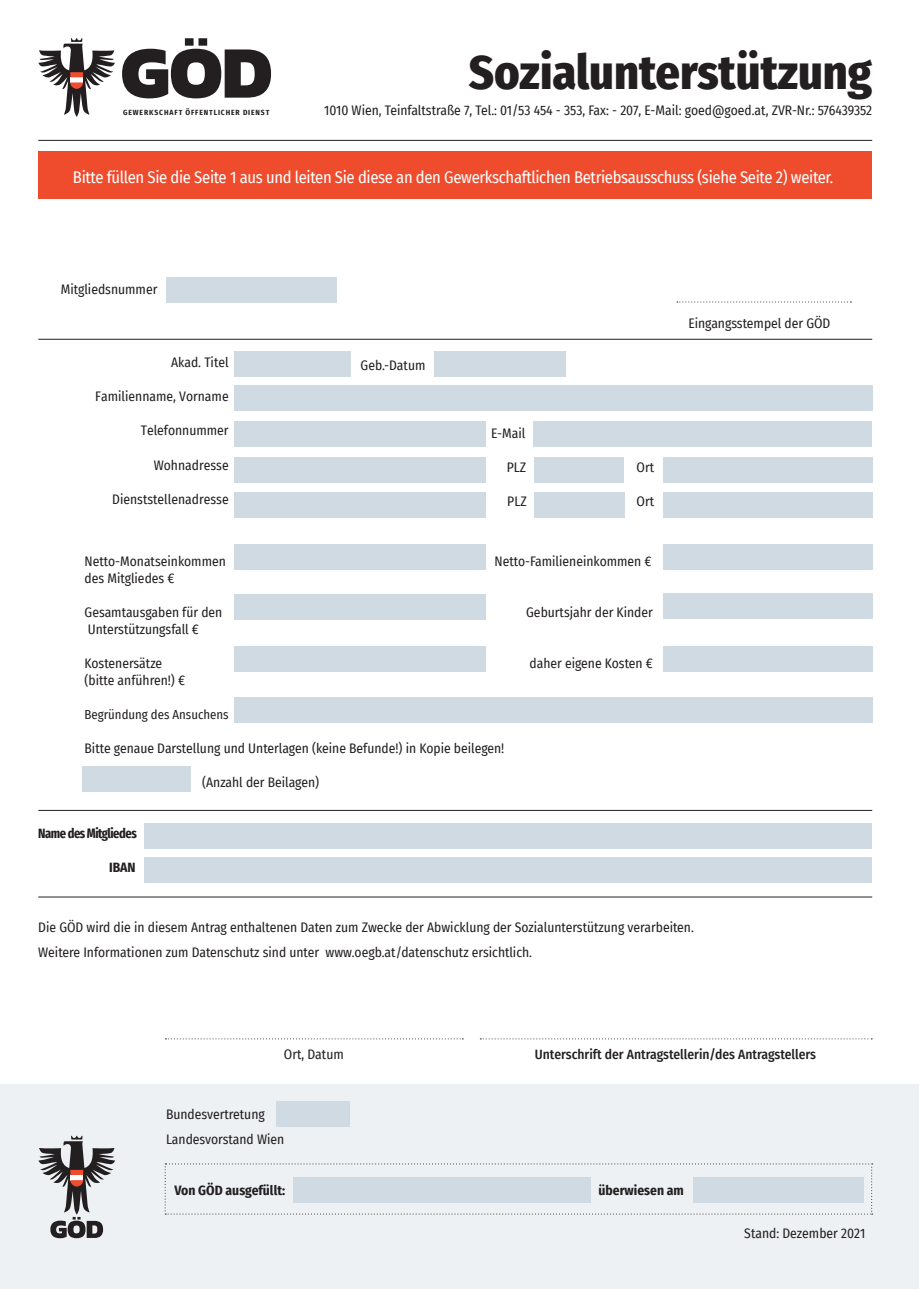
<style>
.page{position:relative;width:919px;height:1289px;background:#fff}
.page>*{position:absolute;margin:0;border:0;box-sizing:border-box;transform-origin:0 0}
.t1{font:800 48px "Fira Sans Condensed";color:#231f20}
.t2{font:16.5px "Fira Sans Condensed";letter-spacing:-.02em;color:#fff}
.t3{font:13.5px/25.5px "Fira Sans Condensed";color:#231f20}
.t4{font:500 13.5px "Fira Sans Condensed";color:#231f20}
.t5{font:700 13.5px "Fira Sans Condensed";color:#231f20}
.t6{font:700 extra-condensed 13.5px "Fira Sans";letter-spacing:-.035em;color:#231f20}
.t7{font:12.75px "Fira Sans Condensed";color:#231f20}
.t8{font:700 7.5px "Fira Sans Condensed";letter-spacing:.115em;color:#231f20}
</style>
<div class="page">
<div style="left:0;top:1084px;width:918px;height:204px;background:#edf1f3"></div>
<div style="left:234px;top:421px;width:252px;height:25px;background:#d0dae2"></div>
<div style="left:533px;top:421px;width:339px;height:25px;background:#d0dae2"></div>
<div style="left:82px;top:765px;width:109px;height:26px;background:#d0dae2"></div>
<svg style="left:480px;top:1038px;width:392px;height:1px"></svg>
<svg style="left:165px;top:1038px;width:298px;height:1px"></svg>
<hr style="left:38px;top:140px;width:834px;height:1px;background:#231f20">
<hr style="left:38px;top:810px;width:834px;height:1px;background:#231f20">
<hr style="left:38px;top:896px;width:834px;height:1px;background:#231f20">
<div style="left:234px;top:351px;width:116px;height:25px;background:#d0dae2"></div>
<div style="left:534px;top:457px;width:90px;height:26px;background:#d0dae2"></div>
<div style="left:662px;top:457px;width:210px;height:26px;background:#d0dae2"></div>
<div style="left:434px;top:351px;width:132px;height:25px;background:#d0dae2"></div>
<div style="left:234px;top:385px;width:638px;height:25px;background:#d0dae2"></div>
<div style="left:144px;top:857px;width:728px;height:25px;background:#d0dae2"></div>
<div style="left:144px;top:823px;width:728px;height:25px;background:#d0dae2"></div>
<div style="left:234px;top:457px;width:252px;height:26px;background:#d0dae2"></div>
<svg style="left:38px;top:38px;width:77px;height:79px"></svg>
<svg style="left:122px;top:38px;width:149px;height:60px"></svg>
<svg style="left:38px;top:1135px;width:77px;height:103px"></svg>
<div style="left:38px;top:151px;width:834px;height:48px;background:#ef4c2e"></div>
<div style="left:166px;top:277px;width:170px;height:26px;background:#d0dae2"></div>
<svg style="left:677px;top:301px;width:174px;height:1px"></svg>
<hr style="left:38px;top:339px;width:834px;height:1px;background:#231f20">
<div style="left:234px;top:492px;width:252px;height:26px;background:#d0dae2"></div>
<div style="left:534px;top:492px;width:90px;height:26px;background:#d0dae2"></div>
<div style="left:662px;top:492px;width:210px;height:26px;background:#d0dae2"></div>
<div style="left:234px;top:544px;width:252px;height:26px;background:#d0dae2"></div>
<div style="left:234px;top:646px;width:252px;height:26px;background:#d0dae2"></div>
<div style="left:662px;top:544px;width:210px;height:26px;background:#d0dae2"></div>
<div style="left:234px;top:697px;width:638px;height:26px;background:#d0dae2"></div>
<div style="left:662px;top:646px;width:210px;height:26px;background:#d0dae2"></div>
<svg style="left:165px;top:1163px;width:707px;height:51px"></svg>
<div style="left:276px;top:1101px;width:74px;height:26px;background:#d0dae2"></div>
<div style="left:234px;top:594px;width:252px;height:26px;background:#d0dae2"></div>
<div style="left:662px;top:593px;width:210px;height:26px;background:#d0dae2"></div>
<p class="t8" style="left:123px;top:106px;width:148px">GEWERKSCHAFT ÖFFENTLICHER DIENST</p>
<p class="t1" style="left:469px;top:31px;width:405px">Sozialunterstützung</p>
<p class="t3" style="left:324px;top:97px;width:549px">1010 Wien, Teinfaltstraße 7, Tel.: 01/53 454 - 353, Fax: - 207, E-Mail: goed@goed.at, ZVR-Nr.: 576439352</p>
<p class="t2" style="left:73px;top:165px;width:761px">Bitte füllen Sie die Seite 1 aus und leiten Sie diese an den Gewerkschaftlichen Betriebsausschuss (siehe Seite 2) weiter.</p>
<p class="t3" style="left:61px;top:276px;width:98px">Mitgliedsnummer</p>
<p class="t3" style="left:171px;top:349px;width:59px">Akad. Titel</p>
<p class="t3" style="left:95px;top:383px;width:135px">Familienname, Vorname</p>
<p class="t3" style="left:141px;top:417px;width:89px">Telefonnummer</p>
<p class="t3" style="left:154px;top:451px;width:76px">Wohnadresse</p>
<p class="t3" style="left:112px;top:485px;width:118px">Dienststellenadresse</p>
<p class="t3" style="left:507px;top:488px;width:21px">PLZ</p>
<p class="t3" style="left:636px;top:488px;width:19px">Ort</p>
<p class="t3" style="left:360px;top:352px;width:66px">Geb.-Datum</p>
<p class="t3" style="left:491px;top:420px;width:36px">E-Mail</p>
<p class="t3" style="left:507px;top:454px;width:21px">PLZ</p>
<p class="t3" style="left:636px;top:454px;width:19px">Ort</p>
<p class="t3" style="left:85px;top:548px;width:143px">Netto-Monatseinkommen</p>
<p class="t3" style="left:494px;top:548px;width:159px">Netto-Familieneinkommen €</p>
<p class="t3" style="left:85px;top:565px;width:91px">des Mitgliedes €</p>
<p class="t3" style="left:85px;top:599px;width:139px">Gesamtausgaben für den</p>
<p class="t3" style="left:526px;top:599px;width:128px">Geburtsjahr der Kinder</p>
<p class="t3" style="left:88px;top:616px;width:113px">Unterstützungsfall €</p>
<p class="t3" style="left:85px;top:650px;width:79px">Kostenersätze</p>
<p class="t3" style="left:529px;top:650px;width:125px">daher eigene Kosten €</p>
<p class="t3" style="left:85px;top:667px;width:102px">(bitte anführen!) €</p>
<p class="t7" style="left:85px;top:705px;width:146px">Begründung des Ansuchens</p>
<p class="t3" style="left:85px;top:735px;width:421px">Bitte genaue Darstellung und Unterlagen (keine Befunde!) in Kopie beilegen!</p>
<p class="t3" style="left:202px;top:769px;width:118px">(Anzahl der Beilagen)</p>
<p class="t6" style="left:38px;top:822px;width:100px">Name des Mitgliedes</p>
<p class="t5" style="left:109px;top:856px;width:28px">IBAN</p>
<p class="t3" style="left:688px;top:310px;width:144px">Eingangsstempel der GÖD</p>
<p class="t3" style="left:38px;top:913px;width:657px">Die GÖD wird die in diesem Antrag enthaltenen Daten zum Zwecke der Abwicklung der Sozialunterstützung verarbeiten.</p>
<p class="t3" style="left:38px;top:939px;width:495px">Weitere Informationen zum Datenschutz sind unter www.oegb.at/datenschutz ersichtlich.</p>
<p class="t3" style="left:284px;top:1041px;width:61px">Ort, Datum</p>
<p class="t4" style="left:535px;top:1043px;width:282px">Unterschrift der Antragstellerin/des Antragstellers</p>
<p class="t3" style="left:166px;top:1100px;width:120px">Bundesvertretung<br>Landesvorstand Wien</p>
<p class="t5" style="left:174px;top:1179px;width:112px">Von GÖD ausgefüllt:</p>
<p class="t5" style="left:598px;top:1179px;width:87px">überwiesen am</p>
<p class="t3" style="left:744px;top:1220px;width:122px">Stand: Dezember 2021</p>
</div>
